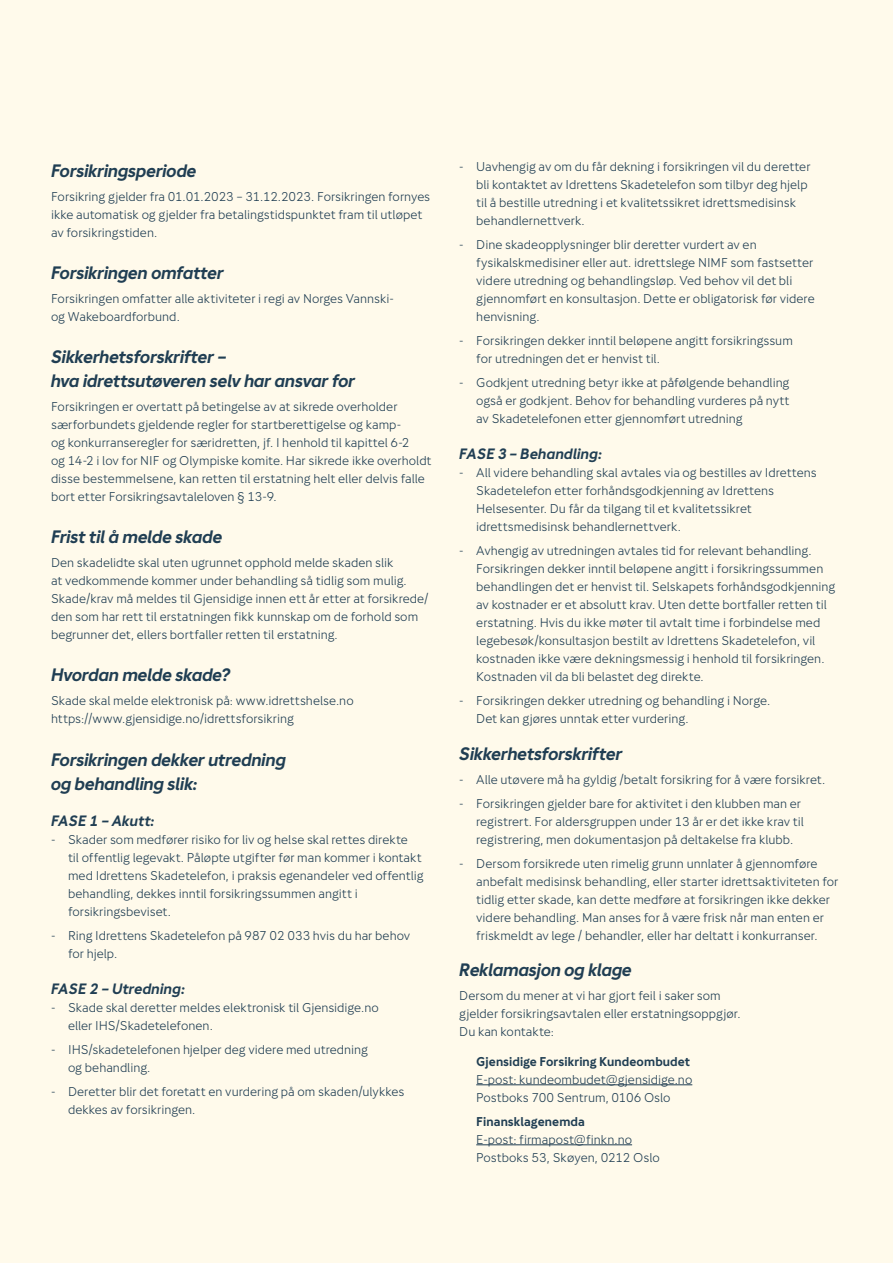
<style>
.page{position:relative;width:893px;height:1263px;background:#fffaeb}
.page>*{position:absolute;margin:0;border:0;box-sizing:border-box;transform-origin:0 0}
.Heading_03{font:italic 700 18px/24px "Gjensidige Sans";letter-spacing:-.02em;color:#203e53}
.Subheading_02{font:italic 700 15px "Gjensidige Sans";letter-spacing:-.005em;color:#203e53}
.Punkter{font:12.75px/18px "Gjensidige Sans";letter-spacing:-.005em;color:#203e53}
.Brødtekst{font:12.75px/18px "Gjensidige Sans";color:#203e53}
.s1{font-weight:700}
</style>
<div class="page">
<hr style="left:476px;top:1084px;width:216px;height:1px;background:#203e53">
<hr style="left:476px;top:1144px;width:156px;height:1px;background:#203e53">
<p class="Heading_03" style="left:51px;top:159px;width:147px">Forsikringsperiode</p>
<p class="Brødtekst" style="left:51px;top:188px;width:381px">Forsikring gjelder fra 01.01.2023 – 31.12.2023. Forsikringen fornyes ikke automatisk og gjelder fra betalingstidspunktet fram til utløpet av forsikringstiden.</p>
<p class="Heading_03" style="left:51px;top:261px;width:175px">Forsikringen omfatter</p>
<p class="Brødtekst" style="left:51px;top:290px;width:344px">Forsikringen omfatter alle aktiviteter i regi av Norges Vannski&shy;og Wakeboardforbund.</p>
<p class="Heading_03" style="left:51px;top:345px;width:306px">Sikkerhetsforskrifter –<br>hva idrettsutøveren selv har ansvar for</p>
<p class="Brødtekst" style="left:51px;top:398px;width:382px">Forsikringen er overtatt på betingelse av at sikrede overholder særforbundets gjeldende regler for startberettigelse og kamp-<br>og konkurranseregler for særidretten, jf. I henhold til kapittel 6-2<br>og 14-2 i lov for NIF og Olympiske komite. Har sikrede ikke overholdt disse bestemmelsene, kan retten til erstatning helt eller delvis falle bort etter Forsikringsavtaleloven § 13-9.</p>
<p class="Heading_03" style="left:51px;top:525px;width:173px">Frist til å melde skade</p>
<p class="Brødtekst" style="left:51px;top:554px;width:379px">Den skadelidte skal uten ugrunnet opphold melde skaden slik<br>at vedkommende kommer under behandling så tidlig som mulig.<br>Skade/krav må meldes til Gjensidige innen ett år etter at forsikrede/ den som har rett til erstatningen fikk kunnskap om de forhold som begrunner det, ellers bortfaller retten til erstatning.</p>
<p class="Heading_03" style="left:51px;top:663px;width:181px">Hvordan melde skade?</p>
<p class="Brødtekst" style="left:51px;top:692px;width:304px">Skade skal melde elektronisk på: www.idrettshelse.no https://www.gjensidige.no/idrettsforsikring</p>
<p class="Heading_03" style="left:51px;top:747px;width:237px">Forsikringen dekker utredning og behandling slik:</p>
<p class="Subheading_02" style="left:51px;top:812px;width:105px">FASE 1 – Akutt:</p>
<p class="Punkter" style="left:68px;top:830px;width:357px;text-indent:-17px">- Skader som medfører risiko for liv og helse skal rettes direkte<br>til offentlig legevakt. Påløpte utgifter før man kommer i kontakt med Idrettens Skadetelefon, i praksis egenandeler ved offentlig behandling, dekkes inntil forsikringssummen angitt i forsikringsbeviset.</p>
<p class="Punkter" style="left:68px;top:926px;width:344px;text-indent:-17px">- Ring Idrettens Skadetelefon på 987 02 033 hvis du har behov for hjelp.</p>
<p class="Subheading_02" style="left:51px;top:980px;width:136px">FASE 2 – Utredning:</p>
<p class="Punkter" style="left:68px;top:998px;width:312px;text-indent:-17px">- Skade skal deretter meldes elektronisk til Gjensidige.no eller IHS/Skadetelefonen.</p>
<p class="Punkter" style="left:68px;top:1040px;width:302px;text-indent:-17px">- IHS/skadetelefonen hjelper deg videre med utredning og behandling.</p>
<p class="Punkter" style="left:68px;top:1082px;width:338px;text-indent:-17px">- Deretter blir det foretatt en vurdering på om skaden/ulykkes dekkes av forsikringen.</p>
<p class="Punkter" style="left:476px;top:158px;width:336px;text-indent:-17px">- Uavhengig av om du får dekning i forsikringen vil du deretter bli kontaktet av Idrettens Skadetelefon som tilbyr deg hjelp til å bestille utredning i et kvalitetssikret idrettsmedisinsk behandlernettverk.</p>
<p class="Punkter" style="left:476px;top:236px;width:340px;text-indent:-17px">- Dine skadeopplysninger blir deretter vurdert av en fysikalskmedisiner eller aut. idrettslege NIMF som fastsetter videre utredning og behandlingsløp. Ved behov vil det bli gjennomført en konsultasjon. Dette er obligatorisk før videre henvisning.</p>
<p class="Punkter" style="left:476px;top:332px;width:318px;text-indent:-17px">- Forsikringen dekker inntil beløpene angitt forsikringssum for utredningen det er henvist til.</p>
<p class="Punkter" style="left:476px;top:374px;width:315px;text-align:justify;text-indent:-17px">- Godkjent utredning betyr ikke at påfølgende behandling også er godkjent. Behov for behandling vurderes på nytt av Skadetelefonen etter gjennomført utredning</p>
<p class="Subheading_02" style="left:459px;top:446px;width:144px">FASE 3 – Behandling:</p>
<p class="Punkter" style="left:476px;top:464px;width:342px;text-indent:-17px">- All videre behandling skal avtales via og bestilles av Idrettens Skadetelefon etter forhåndsgodkjenning av Idrettens Helsesenter. Du får da tilgang til et kvalitetssikret idrettsmedisinsk behandlernettverk.</p>
<p class="Punkter" style="left:476px;top:542px;width:361px;text-indent:-17px">- Avhengig av utredningen avtales tid for relevant behandling.<br>Forsikringen dekker inntil beløpene angitt i forsikringssummen behandlingen det er henvist til. Selskapets forhåndsgodkjenning av kostnader er et absolutt krav. Uten dette bortfaller retten til erstatning. Hvis du ikke møter til avtalt time i forbindelse med legebesøk/konsultasjon bestilt av Idrettens Skadetelefon, vil kostnaden ikke være dekningsmessig i henhold til forsikringen.<br>Kostnaden vil da bli belastet deg direkte.</p>
<p class="Punkter" style="left:476px;top:692px;width:295px;text-indent:-17px">- Forsikringen dekker utredning og behandling i Norge.<br>Det kan gjøres unntak etter vurdering.</p>
<p class="Heading_03" style="left:459px;top:741px;width:165px">Sikkerhetsforskrifter</p>
<p class="Punkter" style="left:459px;top:770px;width:367px">- Alle utøvere må ha gyldig /betalt forsikring for å være forsikret.</p>
<p class="Punkter" style="left:476px;top:794px;width:329px;text-indent:-17px">- Forsikringen gjelder bare for aktivitet i den klubben man er registrert. For aldersgruppen under 13 år er det ikke krav til registrering, men dokumentasjon på deltakelse fra klubb.</p>
<p class="Punkter" style="left:476px;top:854px;width:364px;text-indent:-17px">- Dersom forsikrede uten rimelig grunn unnlater å gjennomføre anbefalt medisinsk behandling, eller starter idrettsaktiviteten for tidlig etter skade, kan dette medføre at forsikringen ikke dekker videre behandling. Man anses for å være frisk når man enten er friskmeldt av lege / behandler, eller har deltatt i konkurranser.</p>
<p class="Heading_03" style="left:459px;top:957px;width:174px">Reklamasjon og klage</p>
<p class="Brødtekst" style="left:459px;top:986px;width:283px">Dersom du mener at vi har gjort feil i saker som gjelder forsikringsavtalen eller erstatningsoppgjør.<br>Du kan kontakte:</p>
<p class="Punkter" style="left:476px;top:1052px;width:218px"><span class="s1">Gjensidige Forsikring Kundeombudet<br></span>E-post: kundeombudet@gjensidige.no<br>Postboks 700 Sentrum, 0106 Oslo</p>
<p class="Punkter" style="left:476px;top:1112px;width:185px"><span class="s1">Finansklagenemda<br></span>E-post: firmapost@finkn.no<br>Postboks 53, Skøyen, 0212 Oslo</p>
</div>
